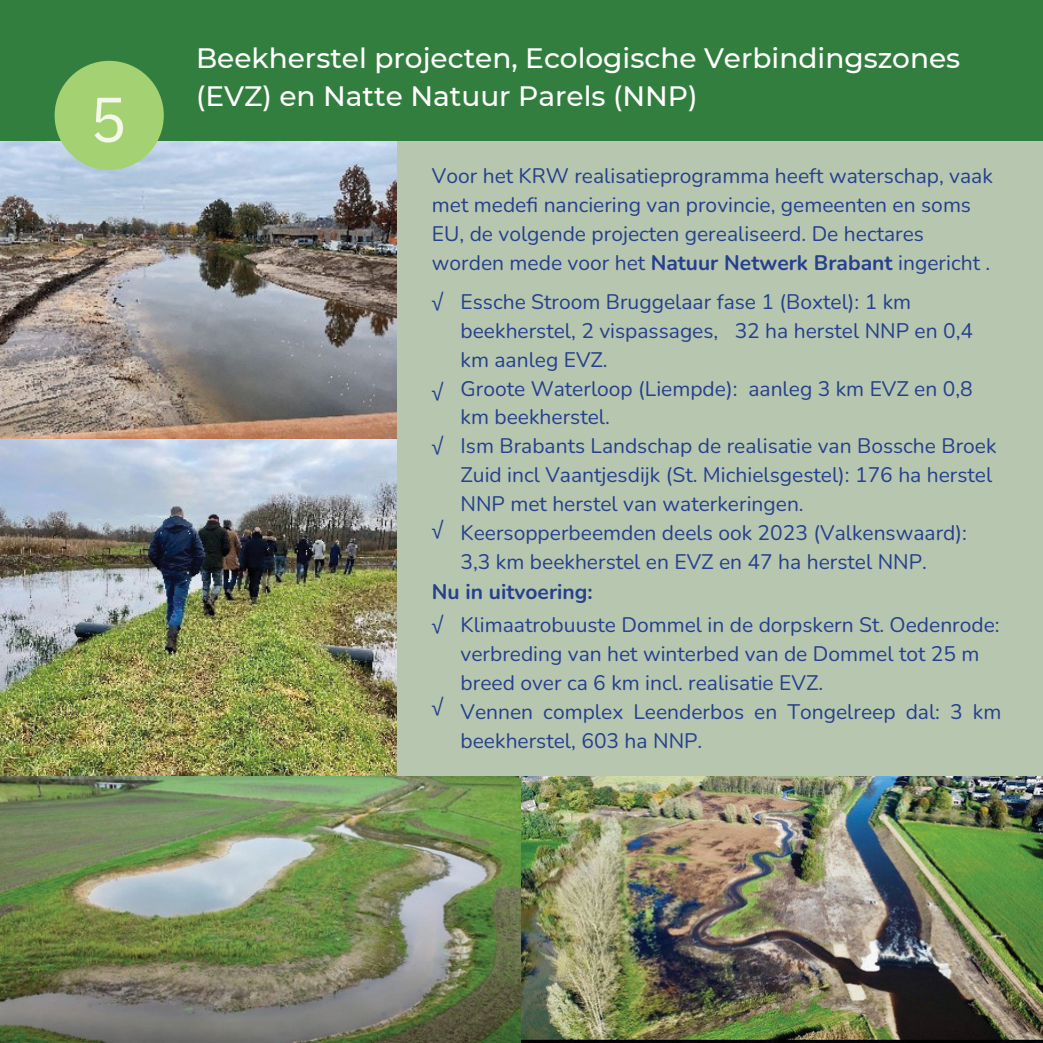
<style>
.page{position:relative;width:1043px;height:1043px;background:#fff}
.page>*{position:absolute;margin:0;border:0;box-sizing:border-box;transform-origin:0 0}
.t1{font:63px "IBM Plex Sans";color:#f3f8ea}
.t2{font:500 28px/38.1px "Montserrat";color:#fff}
.t3{font:21px/28.9px "Nunito";color:#25408e}
.t4{font:700 21px "Nunito";color:#25408e}
.t5{font:20.12px "Nunito";color:#25408e}
.s1{font-weight:700}
</style>
<div class="page">
<div style="left:0;top:0;width:1042px;height:141px;background:#327e3e"></div>
<img style="left:0;top:141px;width:396px;height:635px">
<img style="left:0;top:776px;width:521px;height:265px">
<img style="left:521px;top:776px;width:521px;height:265px">
<div style="left:55px;top:61px;width:109px;height:109px;background:#a4d171;border-radius:50%"></div>
<div style="left:397px;top:141px;width:645px;height:635px;background:#b7c7af"></div>
<p class="t1" style="left:90px;top:77px;width:39px">5</p>
<h1 class="t2" style="left:196px;top:39px;width:765px">Beekherstel projecten, Ecologische Verbindingszones (EVZ) en Natte Natuur Parels (NNP)</h1>
<p class="t3" style="left:432px;top:162px;width:562px">Voor het KRW realisatieprogramma heeft waterschap, vaak met medefi nanciering van provincie, gemeenten en soms EU, de volgende projecten gerealiseerd. De hectares worden mede voor het <span class="s1">Natuur Netwerk Brabant</span> ingericht .</p>
<p class="t5" style="left:432px;top:286px;width:14px">√</p>
<p class="t3" style="left:460px;top:287px;width:514px">Essche Stroom Bruggelaar fase 1 (Boxtel): 1 km beekherstel, 2 vispassages, 32 ha herstel NNP en 0,4 km aanleg EVZ.</p>
<p class="t3" style="left:460px;top:374px;width:513px">Groote Waterloop (Liempde): aanleg 3 km EVZ en 0,8 km beekherstel.</p>
<p class="t3" style="left:460px;top:432px;width:537px">Ism Brabants Landschap de realisatie van Bossche Broek<br>Zuid incl Vaantjesdijk (St. Michielsgestel): 176 ha herstel<br>NNP met herstel van waterkeringen.</p>
<p class="t3" style="left:460px;top:518px;width:507px">Keersopperbeemden deels ook 2023 (Valkenswaard):<br>3,3 km beekherstel en EVZ en 47 ha herstel NNP.</p>
<p class="t5" style="left:432px;top:376px;width:14px">√</p>
<p class="t5" style="left:432px;top:430px;width:14px">√</p>
<p class="t5" style="left:432px;top:514px;width:14px">√</p>
<p class="t4" style="left:432px;top:578px;width:162px">Nu in uitvoering:</p>
<h2 class="t3" style="left:460px;top:610px;width:540px">Klimaatrobuuste Dommel in de dorpskern St. Oedenrode: verbreding van het winterbed van de Dommel tot 25 m breed over ca 6 km incl. realisatie EVZ.</h2>
<p class="t3" style="left:460px;top:697px;width:542px">Vennen complex Leenderbos en Tongelreep dal: 3 km beekherstel, 603 ha NNP.</p>
<p class="t5" style="left:432px;top:609px;width:14px">√</p>
<p class="t5" style="left:432px;top:691px;width:14px">√</p>
</div>
